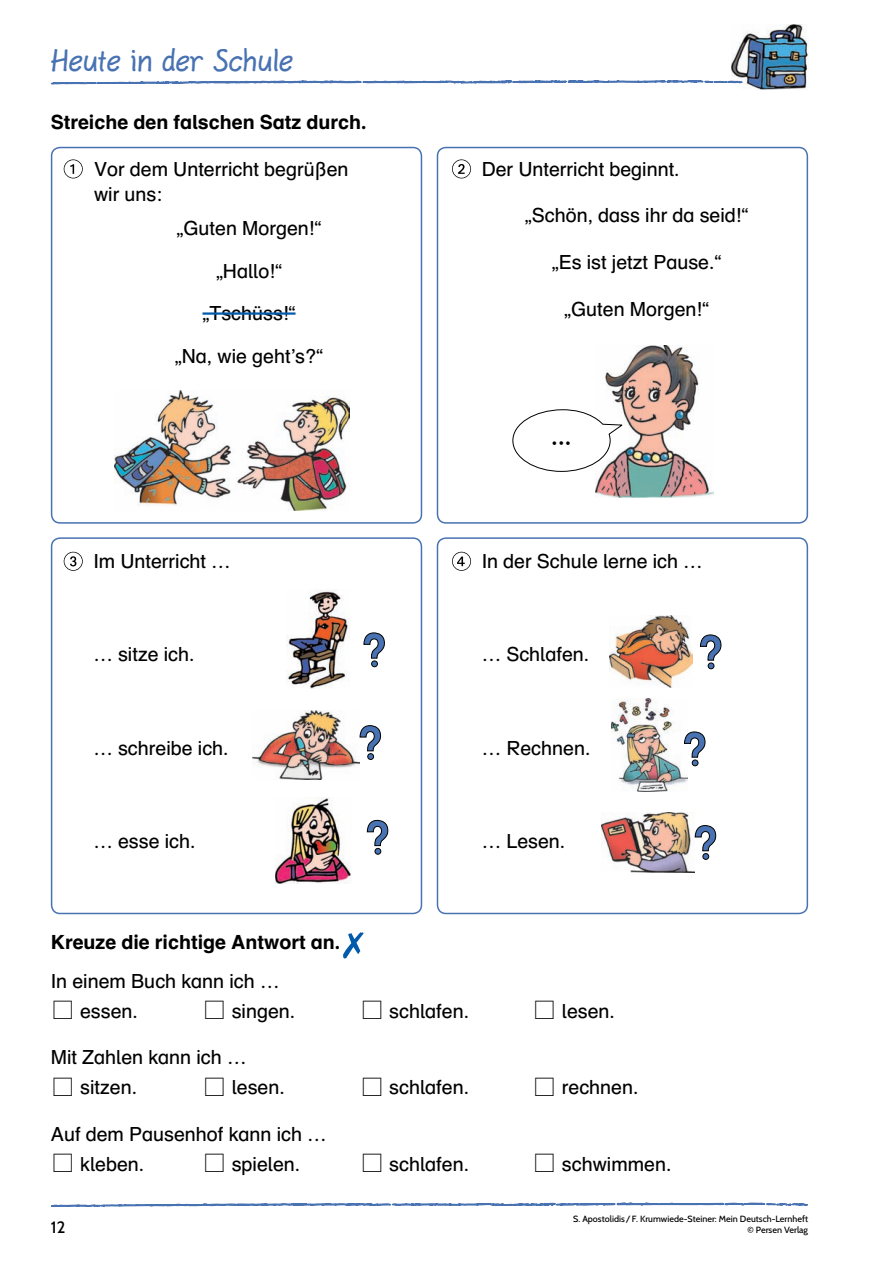
<style>
.page{position:relative;width:893px;height:1263px;background:#fff}
.page>*{position:absolute;margin:0;border:0;box-sizing:border-box;transform-origin:0 0}
.t1{font:36px "Grundschrift GSV";color:#000}
.t2{font:28.5px "Handschrift";letter-spacing:-.02em;color:#4872b2}
.t3{font:19.5px/29.7px "Auer Schulbuch";color:#000}
.t4{font:700 19.5px "Auer Schulbuch";color:#000}
.t5{font:500 16.5px "Cabin";color:#000}
.t6{font:500 9px/11.2px "Cabin";color:#000;text-align:right}
</style>
<div class="page">
<svg style="left:51px;top:1202px;width:757px;height:5px"></svg>
<img style="left:732px;top:24px;width:76px;height:65px">
<svg style="left:51px;top:73px;width:697px;height:17px"></svg>
<div style="left:51px;top:537px;width:371px;height:377px;border:2px solid #4872b2;border-radius:9px"></div>
<div style="left:51px;top:147px;width:371px;height:377px;border:2px solid #4872b2;border-radius:9px"></div>
<div style="left:436px;top:147px;width:372px;height:377px;border:2px solid #4872b2;border-radius:9px"></div>
<div style="left:436px;top:537px;width:372px;height:377px;border:2px solid #4872b2;border-radius:9px"></div>
<svg style="left:64px;top:159px;width:19px;height:19px"></svg>
<svg style="left:452px;top:159px;width:19px;height:19px"></svg>
<svg style="left:64px;top:552px;width:19px;height:19px"></svg>
<svg style="left:452px;top:552px;width:19px;height:19px"></svg>
<hr style="left:202px;top:312px;width:93px;height:3px;background:#015aaa">
<img style="left:115px;top:391px;width:234px;height:119px">
<img style="left:596px;top:345px;width:117px;height:153px">
<svg style="left:512px;top:409px;width:112px;height:63px"></svg>
<svg style="left:363px;top:632px;width:22px;height:35px"></svg>
<img style="left:253px;top:710px;width:107px;height:69px">
<div style="left:367px;top:753px;width:7px;height:7px;border:1px solid #000;border-radius:50%"></div>
<svg style="left:359px;top:725px;width:22px;height:34px"></svg>
<div style="left:374px;top:848px;width:7px;height:7px;border:1px solid #000;border-radius:50%"></div>
<svg style="left:366px;top:820px;width:22px;height:34px"></svg>
<img style="left:611px;top:698px;width:77px;height:93px">
<svg style="left:683px;top:731px;width:22px;height:35px"></svg>
<img style="left:601px;top:812px;width:93px;height:61px">
<svg style="left:700px;top:634px;width:21px;height:35px"></svg>
<div style="left:702px;top:853px;width:7px;height:7px;border:1px solid #000;border-radius:50%"></div>
<svg style="left:694px;top:825px;width:22px;height:34px"></svg>
<img style="left:609px;top:616px;width:84px;height:71px">
<img style="left:286px;top:590px;width:63px;height:99px">
<img style="left:275px;top:797px;width:76px;height:86px">
<svg style="left:343px;top:932px;width:20px;height:26px"></svg>
<h2 class="t2" style="left:51px;top:48px;width:244px">Heute in der Schule</h2>
<p class="t4" style="left:51px;top:115px;width:317px">Streiche den falschen Satz durch.</p>
<p class="t3" style="left:94px;top:158px;width:256px;line-height:25.5px">Vor dem Unterricht begrüßen wir uns:</p>
<p class="t3" style="left:175px;top:209px;width:150px;line-height:42.5px;text-align:center">„Guten Morgen!“ „Hallo!“ „Tschüss!“<br>„Na, wie geht’s?“</p>
<p class="t3" style="left:481px;top:156px;width:199px">Der Unterricht beginnt.</p>
<p class="t3" style="left:525px;top:203px;width:225px">„Schön, dass ihr da seid!“</p>
<p class="t3" style="left:551px;top:249px;width:171px">„Es ist jetzt Pause.“</p>
<p class="t3" style="left:564px;top:296px;width:146px">„Guten Morgen!“</p>
<h1 class="t1" style="left:550px;top:411px;width:22px">…</h1>
<p class="t3" style="left:93px;top:548px;width:139px">Im Unterricht …</p>
<p class="t3" style="left:481px;top:548px;width:222px">In der Schule lerne ich …</p>
<p class="t3" style="left:93px;top:642px;width:103px">… sitze ich.</p>
<p class="t3" style="left:481px;top:642px;width:109px">… Schlafen.</p>
<p class="t3" style="left:93px;top:735px;width:137px">… schreibe ich.</p>
<p class="t3" style="left:481px;top:735px;width:110px">… Rechnen.</p>
<p class="t3" style="left:93px;top:829px;width:104px">… esse ich.</p>
<p class="t3" style="left:481px;top:829px;width:85px">… Lesen.</p>
<p class="t4" style="left:51px;top:935px;width:291px">Kreuze die richtige Antwort an.</p>
<p class="t3" style="left:80px;top:968px;width:201px;text-indent:-29px">In einem Buch kann ich … essen.</p>
<p class="t3" style="left:232px;top:998px;width:65px">singen.</p>
<p class="t3" style="left:389px;top:998px;width:81px">schlafen.</p>
<p class="t3" style="left:562px;top:998px;width:55px">lesen.</p>
<p class="t3" style="left:80px;top:1045px;width:168px;text-indent:-29px">Mit Zahlen kann ich … sitzen.</p>
<p class="t3" style="left:232px;top:1074px;width:55px">lesen.</p>
<p class="t3" style="left:389px;top:1074px;width:81px">schlafen.</p>
<p class="t3" style="left:562px;top:1074px;width:78px">rechnen.</p>
<p class="t3" style="left:80px;top:1121px;width:248px;text-indent:-29px">Auf dem Pausenhof kann ich … kleben.</p>
<p class="t3" style="left:232px;top:1151px;width:70px">spielen.</p>
<p class="t3" style="left:389px;top:1151px;width:81px">schlafen.</p>
<p class="t3" style="left:562px;top:1151px;width:111px">schwimmen.</p>
<p class="t5" style="left:51px;top:1221px;width:16px">12</p>
<p class="t6" style="left:573px;top:1214px;width:236px">S. Apostolidis / F. Krumwiede-Steiner: Mein Deutsch-Lernheft © Persen Verlag</p>
</div>
